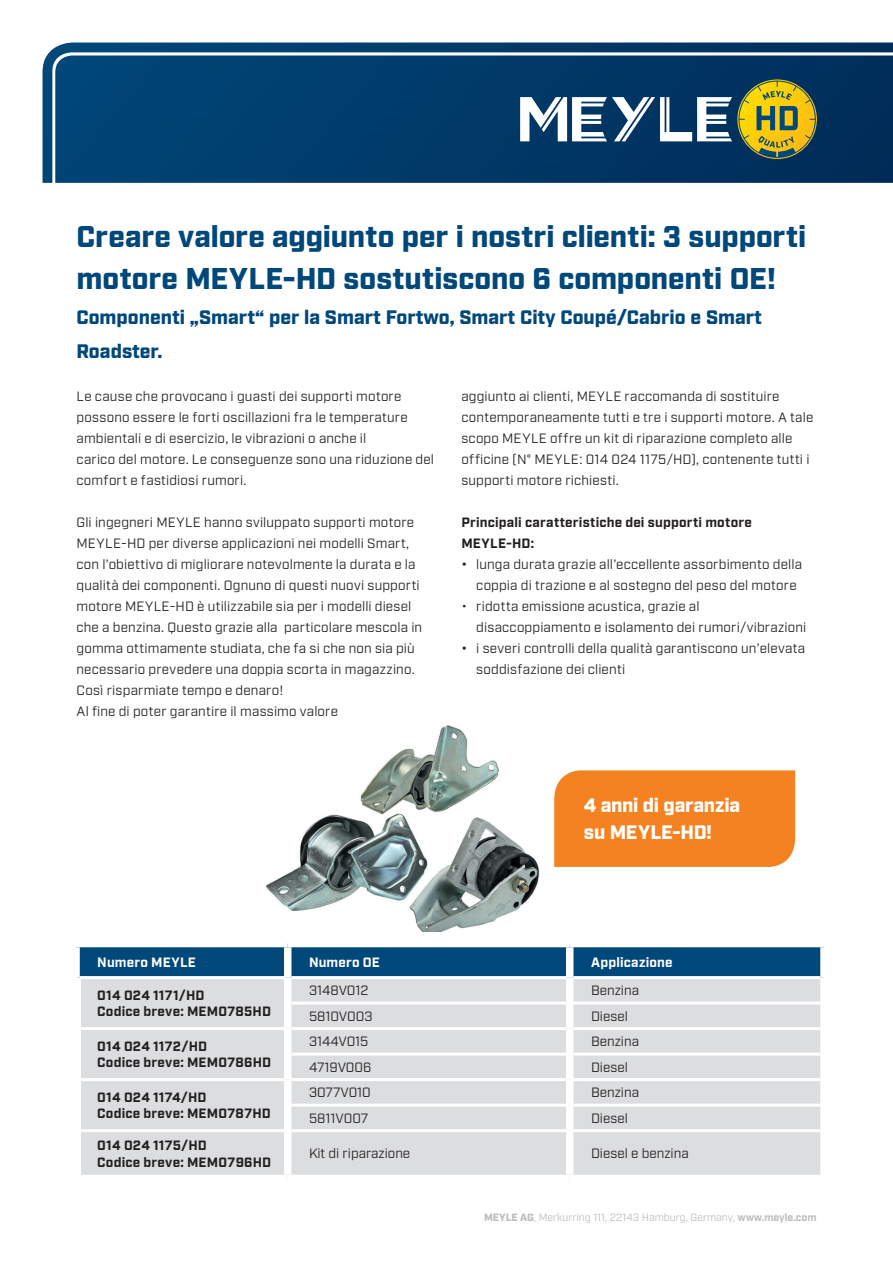
<style>
.page{position:relative;width:893px;height:1263px;background:#fff}
.page>*{position:absolute;margin:0;border:0;box-sizing:border-box;transform-origin:0 0}
.t1{font:900 30px/42px "Industry";color:#00477a}
.t2{font:900 19.5px/34.5px "Industry";color:#00477a}
.t3{font:900 19.5px/27px "Industry";letter-spacing:-.01em;color:#fff}
.t4{font:13.5px/21px "Industry";letter-spacing:.01em;color:#231f20}
.t5{font:700 13.5px "Industry";letter-spacing:.015em;color:#231f20}
.t6{font:700 13.5px "Industry";letter-spacing:.01em;color:#fff}
.t7{font:10.5px "Industry";color:#bcbdc0}
.s1{font-weight:700}
.s2{font-weight:900}
</style>
<div class="page">
<div style="left:554px;top:770px;width:241px;height:97px;background:#f58220"></div>
<svg style="left:43px;top:43px;width:850px;height:140px;background:#09416f"></svg>
<svg style="left:738px;top:81px;width:78px;height:77px;background:#9b932f"></svg>
<svg style="left:520px;top:97px;width:212px;height:44px"></svg>
<div style="left:81px;top:979px;width:740px;height:200px;background:#dcdddf"></div>
<div style="left:80px;top:947px;width:740px;height:29px;background:#00477a"></div>
<hr style="left:291px;top:1001px;width:275px;height:3px;background:#fff">
<hr style="left:573px;top:1001px;width:247px;height:3px;background:#fff">
<hr style="left:80px;top:1027px;width:204px;height:3px;background:#fff">
<hr style="left:291px;top:1027px;width:275px;height:3px;background:#fff">
<hr style="left:573px;top:1027px;width:247px;height:3px;background:#fff">
<hr style="left:291px;top:1052px;width:275px;height:3px;background:#fff">
<hr style="left:573px;top:1052px;width:247px;height:3px;background:#fff">
<hr style="left:80px;top:1078px;width:204px;height:3px;background:#fff">
<hr style="left:291px;top:1078px;width:275px;height:3px;background:#fff">
<hr style="left:573px;top:1078px;width:247px;height:3px;background:#fff">
<hr style="left:291px;top:1104px;width:275px;height:3px;background:#fff">
<hr style="left:573px;top:1104px;width:247px;height:3px;background:#fff">
<hr style="left:80px;top:1129px;width:204px;height:3px;background:#fff">
<hr style="left:291px;top:1129px;width:275px;height:3px;background:#fff">
<hr style="left:573px;top:1129px;width:247px;height:3px;background:#fff">
<div style="left:284px;top:947px;width:7px;height:30px;background:#fff"></div>
<div style="left:566px;top:947px;width:7px;height:30px;background:#fff"></div>
<div style="left:284px;top:977px;width:7px;height:26px;background:#fff"></div>
<div style="left:566px;top:977px;width:7px;height:26px;background:#fff"></div>
<div style="left:820px;top:977px;width:8px;height:26px;background:#fff"></div>
<div style="left:284px;top:1003px;width:7px;height:25px;background:#fff"></div>
<div style="left:566px;top:1003px;width:7px;height:25px;background:#fff"></div>
<div style="left:820px;top:1003px;width:8px;height:25px;background:#fff"></div>
<div style="left:284px;top:1028px;width:7px;height:26px;background:#fff"></div>
<div style="left:566px;top:1028px;width:7px;height:26px;background:#fff"></div>
<div style="left:820px;top:1028px;width:8px;height:26px;background:#fff"></div>
<div style="left:284px;top:1054px;width:7px;height:25px;background:#fff"></div>
<div style="left:566px;top:1054px;width:7px;height:25px;background:#fff"></div>
<div style="left:820px;top:1054px;width:8px;height:25px;background:#fff"></div>
<div style="left:284px;top:1079px;width:7px;height:26px;background:#fff"></div>
<div style="left:566px;top:1079px;width:7px;height:26px;background:#fff"></div>
<div style="left:820px;top:1079px;width:8px;height:26px;background:#fff"></div>
<div style="left:284px;top:1105px;width:7px;height:26px;background:#fff"></div>
<div style="left:566px;top:1105px;width:7px;height:26px;background:#fff"></div>
<div style="left:820px;top:1105px;width:8px;height:26px;background:#fff"></div>
<div style="left:284px;top:1131px;width:7px;height:44px;background:#fff"></div>
<div style="left:566px;top:1131px;width:7px;height:44px;background:#fff"></div>
<div style="left:820px;top:1131px;width:8px;height:44px;background:#fff"></div>
<div style="left:72px;top:1175px;width:216px;height:7px;background:#fff"></div>
<div style="left:288px;top:1175px;width:282px;height:7px;background:#fff"></div>
<div style="left:570px;top:1175px;width:258px;height:7px;background:#fff"></div>
<img style="left:265px;top:725px;width:274px;height:206px">
<p class="t1" style="left:77px;top:217px;width:731px">Creare valore aggiunto per i nostri clienti: 3 supporti motore MEYLE-HD sostutiscono 6 componenti OE!</p>
<p class="t2" style="left:77px;top:301px;width:687px">Componenti „Smart“ per la Smart Fortwo, Smart City Coupé/Cabrio e Smart<br>Roadster.</p>
<p class="t4" style="left:77px;top:386px;width:333px">Le cause che provocano i guasti dei supporti motore possono essere le forti oscillazioni fra le temperature ambientali e di esercizio, le vibrazioni o anche il</p>
<p class="t4" style="left:77px;top:449px;width:359px">carico del motore. Le conseguenze sono una riduzione del comfort e fastidiosi rumori.</p>
<p class="t4" style="left:77px;top:512px;width:347px">Gli ingegneri MEYLE hanno sviluppato supporti motore MEYLE-HD per diverse applicazioni nei modelli Smart, con l’obiettivo di migliorare notevolmente la durata e la qualità dei componenti. Ognuno di questi nuovi supporti motore MEYLE-HD è utilizzabile sia per i modelli diesel che a benzina. Questo grazie alla particolare mescola in gomma ottimamente studiata, che fa si che non sia più necessario prevedere una doppia scorta in magazzino.<br>Così risparmiate tempo e denaro!</p>
<p class="t4" style="left:77px;top:701px;width:263px">Al fine di poter garantire il massimo valore</p>
<p class="t4" style="left:461px;top:386px;width:353px">aggiunto ai clienti, MEYLE raccomanda di sostituire contemporaneamente tutti e tre i supporti motore. A tale scopo MEYLE offre un kit di riparazione completo alle officine (N° MEYLE: 014 024 1175/HD), contenente tutti i supporti motore richiesti.</p>
<p class="t5" style="left:461px;top:514px;width:292px">Principali caratteristiche dei supporti motore</p>
<p class="t5" style="left:461px;top:535px;width:74px">MEYLE-HD:</p>
<p class="t4" style="left:476px;top:554px;width:327px;text-indent:-15px"><span class="s1">•</span> lunga durata grazie all’eccellente assorbimento della coppia di trazione e al sostegno del peso del motore</p>
<p class="t4" style="left:461px;top:596px;width:240px">• ridotta emissione acustica, grazie al</p>
<p class="t4" style="left:476px;top:617px;width:332px">disaccoppiamento e isolamento dei rumori/vibrazioni</p>
<p class="t4" style="left:476px;top:638px;width:331px;text-indent:-15px"><span class="s1">•</span> i severi controlli della qualità garantiscono un’elevata soddisfazione dei clienti</p>
<p class="t3" style="left:584px;top:793px;width:158px">4 anni di garanzia su MEYLE-HD!</p>
<p class="t6" style="left:97px;top:954px;width:100px">Numero MEYLE</p>
<p class="t6" style="left:309px;top:954px;width:73px">Numero OE</p>
<p class="t6" style="left:591px;top:954px;width:83px">Applicazione</p>
<p class="t5" style="left:97px;top:987px;width:109px">014 024 1171/HD</p>
<p class="t5" style="left:97px;top:1003px;width:175px">Codice breve: MEM0785HD</p>
<p class="t4" style="left:309px;top:980px;width:61px">3148V012</p>
<p class="t4" style="left:591px;top:980px;width:50px">Benzina</p>
<p class="t4" style="left:309px;top:1006px;width:65px">5810V003</p>
<p class="t4" style="left:591px;top:1006px;width:38px">Diesel</p>
<p class="t5" style="left:97px;top:1038px;width:111px">014 024 1172/HD</p>
<p class="t5" style="left:97px;top:1054px;width:175px">Codice breve: MEM0786HD</p>
<p class="t5" style="left:97px;top:1089px;width:111px">014 024 1174/HD</p>
<p class="t5" style="left:97px;top:1105px;width:175px">Codice breve: MEM0787HD</p>
<p class="t5" style="left:97px;top:1137px;width:111px">014 024 1175/HD</p>
<p class="t5" style="left:97px;top:1154px;width:175px">Codice breve: MEM0796HD</p>
<p class="t4" style="left:309px;top:1031px;width:61px">3144V015</p>
<p class="t4" style="left:591px;top:1031px;width:50px">Benzina</p>
<p class="t4" style="left:309px;top:1057px;width:64px">4719V006</p>
<p class="t4" style="left:591px;top:1057px;width:38px">Diesel</p>
<p class="t4" style="left:309px;top:1082px;width:63px">3077V010</p>
<p class="t4" style="left:591px;top:1082px;width:50px">Benzina</p>
<p class="t4" style="left:309px;top:1108px;width:61px">5811V007</p>
<p class="t4" style="left:591px;top:1108px;width:38px">Diesel</p>
<p class="t4" style="left:309px;top:1143px;width:103px">Kit di riparazione</p>
<p class="t4" style="left:591px;top:1143px;width:99px">Diesel e benzina</p>
<p class="t7" style="left:484px;top:1211px;width:334px"><span class="s2">MEYLE AG</span>, Merkurring 111, 22143 Hamburg, Germany, <span class="s1">www.meyle.com</span></p>
</div>
